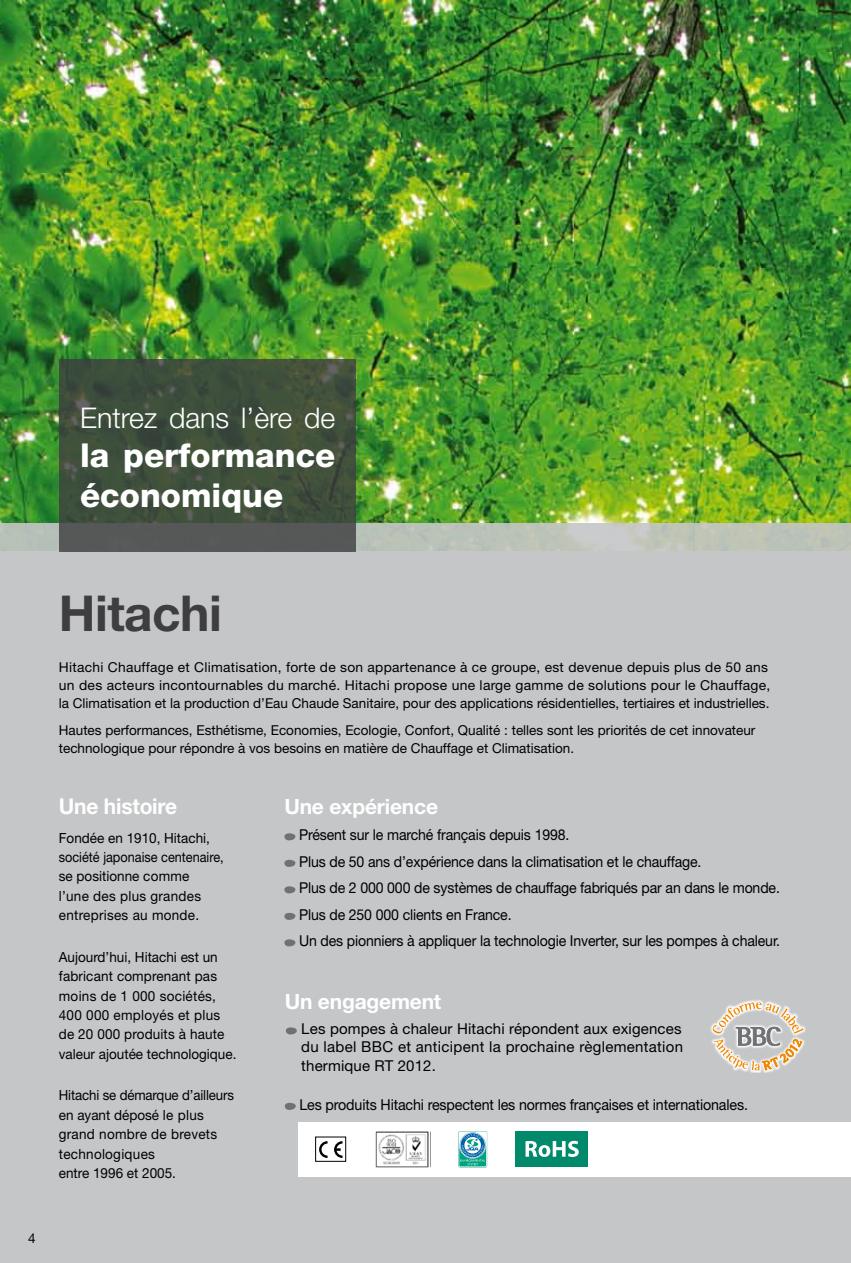
<style>
.page{position:relative;width:851px;height:1263px;background:#fff}
.page>*{position:absolute;margin:0;border:0;box-sizing:border-box;transform-origin:0 0}
.t1{font:700 49.5px "Helvetica Neue LT Std";letter-spacing:-.01em;color:#3e3e40}
.t2{font:800 33px/39.6px "Helvetica Neue LT Std";color:#fff}
.t3{font:300 28.5px "Helvetica Neue LT Std";color:#fff}
.t4{font:700 21.75px "Helvetica Neue LT Std";letter-spacing:-.01em;color:#fff;scale:.96 1}
.t5{font:700 21px "Helvetica Neue LT Std";letter-spacing:-.01em;color:#fff}
.t6{font:15px/26.5px "Helvetica Neue LT Std";letter-spacing:-.01em;color:#000;scale:.94 1}
.t7{font:15px/18px "Helvetica Neue LT Std";letter-spacing:-.01em;color:#000;text-align:justify}
.t8{font:15px "Helvetica Neue LT Std";letter-spacing:-.01em;color:#000;scale:.95 1}
.t9{font:13.95px/19.5px "Helvetica Neue LT Std";color:#000;scale:.96 1}
.t10{font:13.95px/19.5px "Helvetica Neue LT Std";color:#000;scale:.95 1}
.t11{font:13.65px/18px "Helvetica Neue LT Std";letter-spacing:.02em;color:#000}
.t12{font:13.65px/18px "Helvetica Neue LT Std";color:#000}
.t13{font:13.5px "Helvetica Neue LT Std";color:#000}
</style>
<div class="page">
<img style="left:0;top:0;width:850px;height:523px">
<svg style="left:0;top:523px;width:850px;height:28px;background:#bdc3b9"></svg>
<div style="left:0;top:551px;width:850px;height:712px;background:#c5c6c8"></div>
<svg style="left:284px;top:833px;width:11px;height:8px"></svg>
<svg style="left:284px;top:860px;width:11px;height:7px"></svg>
<svg style="left:284px;top:886px;width:11px;height:8px"></svg>
<svg style="left:284px;top:913px;width:11px;height:7px"></svg>
<svg style="left:284px;top:939px;width:11px;height:8px"></svg>
<svg style="left:286px;top:1027px;width:11px;height:8px"></svg>
<svg style="left:710px;top:1000px;width:95px;height:73px"></svg>
<svg style="left:711px;top:1002px;width:92px;height:69px"></svg>
<svg style="left:284px;top:1103px;width:12px;height:7px"></svg>
<div style="left:298px;top:1122px;width:552px;height:54px;background:#fff"></div>
<svg style="left:319px;top:1141px;width:8px;height:17px"></svg>
<svg style="left:334px;top:1141px;width:8px;height:17px"></svg>
<div style="left:315px;top:1137px;width:31px;height:24px;border:1px solid #000"></div>
<img style="left:375px;top:1131px;width:54px;height:37px">
<div style="left:515px;top:1132px;width:73px;height:35px;background:#00896a"></div>
<svg style="left:525px;top:1141px;width:53px;height:16px"></svg>
<svg style="left:458px;top:1131px;width:29px;height:36px"></svg>
<svg style="left:59px;top:359px;width:296px;height:192px;background:#425040"></svg>
<h3 class="t3" style="left:80px;top:400px;width:257px">Entrez dans l’ère de</h3>
<h2 class="t2" style="left:80px;top:436px;width:257px">la performance économique</h2>
<p class="t13" style="left:28px;top:1230px;width:9px">4</p>
<h1 class="t1" style="left:59px;top:582px;width:164px">Hitachi</h1>
<p class="t11" style="left:59px;top:658px;width:713px">Hitachi Chauffage et Climatisation, forte de son appartenance à ce groupe, est devenue depuis plus de 50 ans un des acteurs incontournables du marché. Hitachi propose une large gamme de solutions pour le Chauffage, la Climatisation et la production d’Eau Chaude Sanitaire, pour des applications résidentielles, tertiaires et industrielles.</p>
<p class="t12" style="left:59px;top:720px;width:698px">Hautes performances, Esthétisme, Economies, Ecologie, Confort, Qualité : telles sont les priorités de cet innovateur technologique pour répondre à vos besoins en matière de Chauffage et Climatisation.</p>
<h3 class="t4" style="left:59px;top:793px;width:125px">Une histoire</h3>
<p class="t9" style="left:59px;top:828px;width:173px">Fondée en 1910, Hitachi, société japonaise centenaire, se positionne comme<br>l’une des plus grandes entreprises au monde.</p>
<p class="t9" style="left:59px;top:947px;width:186px">Aujourd’hui, Hitachi est un fabricant comprenant pas moins de 1 000 sociétés,<br>400 000 employés et plus de 20 000 produits à haute valeur ajoutée technologique.</p>
<p class="t10" style="left:59px;top:1085px;width:186px">Hitachi se démarque d’ailleurs en ayant déposé le plus grand nombre de brevets technologiques<br>entre 1996 et 2005.</p>
<h3 class="t5" style="left:284px;top:793px;width:155px">Une expérience</h3>
<p class="t6" style="left:299px;top:821px;width:513px">Présent sur le marché français depuis 1998.<br>Plus de 50 ans d’expérience dans la climatisation et le chauffage.<br>Plus de 2 000 000 de systèmes de chauffage fabriqués par an dans le monde.<br>Plus de 250 000 clients en France.<br>Un des pionniers à appliquer la technologie Inverter, sur les pompes à chaleur.</p>
<h3 class="t5" style="left:285px;top:989px;width:158px">Un engagement</h3>
<p class="t7" style="left:301px;top:1020px;width:383px">Les pompes à chaleur Hitachi répondent aux exigences du label BBC et anticipent la prochaine règlementation thermique RT 2012.</p>
<p class="t8" style="left:299px;top:1095px;width:473px">Les produits Hitachi respectent les normes françaises et internationales.</p>
</div>
